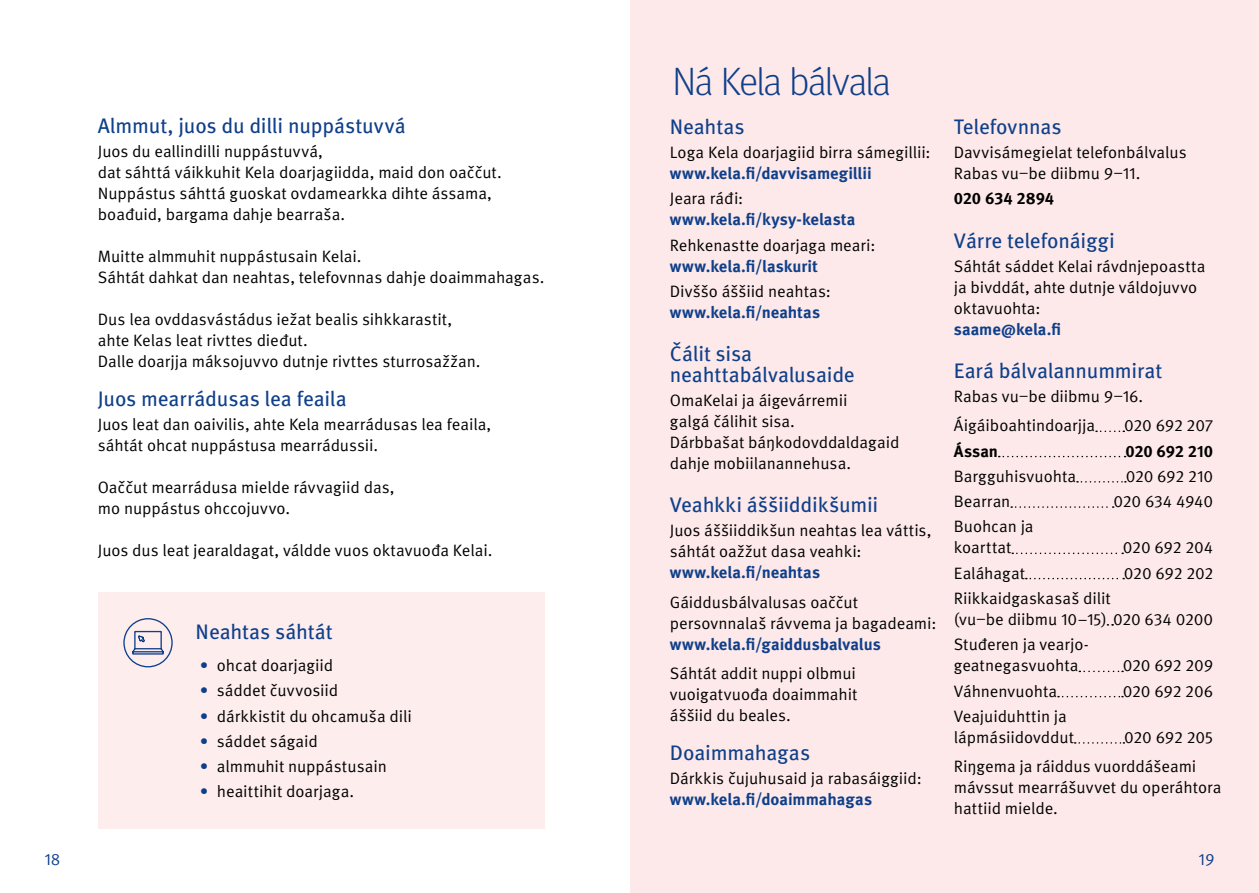
<style>
.page{position:relative;width:1259px;height:893px;background:#fff}
.page>*{position:absolute;margin:0;border:0;box-sizing:border-box;transform-origin:0 0}
.t1{font:300 39px "Meta Headline Pro";letter-spacing:-.005em;color:#0f3f8a}
.H2_otsikko{font:21px/21px "Meta Pro";letter-spacing:-.01em;color:#0f3f8a}
.Bulletpoints{font:16.5px/21px "Meta Pro Norm";letter-spacing:-.005em;color:#000}
.t2{font:700 16.5px "Meta Pro";letter-spacing:.005em;color:#0f3f8a}
.t3{font:700 16.5px "Meta Pro";letter-spacing:-.01em;color:#000}
.t4{font:16.5px "Meta Pro Norm";color:#0f3f8a}
.s1{color:#0f3f8a}
</style>
<div class="page">
<div style="left:630px;top:0;width:629px;height:893px;background:#fde9e9"></div>
<div style="left:98px;top:592px;width:446px;height:236px;background:#fdeded"></div>
<svg style="left:123px;top:618px;width:50px;height:50px"></svg>
<svg style="left:1096px;top:431px;width:28px;height:1px"></svg>
<svg style="left:998px;top:456px;width:127px;height:1px"></svg>
<svg style="left:1077px;top:481px;width:49px;height:2px"></svg>
<svg style="left:1011px;top:506px;width:102px;height:2px"></svg>
<svg style="left:1012px;top:553px;width:111px;height:1px"></svg>
<svg style="left:1025px;top:578px;width:99px;height:1px"></svg>
<svg style="left:1079px;top:671px;width:44px;height:1px"></svg>
<svg style="left:1058px;top:696px;width:65px;height:1px"></svg>
<svg style="left:1074px;top:742px;width:50px;height:2px"></svg>
<p class="H2_otsikko" style="left:98px;top:114px;width:309px">Almmut, juos du dilli nuppástuvvá</p>
<p class="Bulletpoints" style="left:98px;top:140px;width:405px">Juos du eallindilli nuppástuvvá,<br>dat sáhttá váikkuhit Kela doarjagiidda, maid don oaččut.<br>Nuppástus sáhttá guoskat ovdamearkka dihte ássama, boađuid, bargama dahje bearraša.</p>
<p class="Bulletpoints" style="left:98px;top:245px;width:448px">Muitte almmuhit nuppástusain Kelai.<br>Sáhtát dahkat dan neahtas, telefovnnas dahje doaimmahagas.</p>
<p class="Bulletpoints" style="left:98px;top:308px;width:384px">Dus lea ovddasvástádus iežat bealis sihkkarastit, ahte Kelas leat rivttes dieđut.<br>Dalle doarjja máksojuvvo dutnje rivttes sturrosažžan.</p>
<p class="H2_otsikko" style="left:98px;top:387px;width:250px">Juos mearrádusas lea feaila</p>
<p class="Bulletpoints" style="left:98px;top:413px;width:395px">Juos leat dan oaivilis, ahte Kela mearrádusas lea feaila, sáhtát ohcat nuppástusa mearrádussii.</p>
<p class="Bulletpoints" style="left:98px;top:476px;width:298px">Oaččut mearrádusa mielde rávvagiid das, mo nuppástus ohccojuvvo.</p>
<p class="Bulletpoints" style="left:98px;top:539px;width:396px">Juos dus leat jearaldagat, váldde vuos oktavuođa Kelai.</p>
<h2 class="H2_otsikko" style="left:196px;top:619px;width:138px">Neahtas sáhtát</h2>
<p class="Bulletpoints" style="left:200px;top:654px;width:135px"><span class="s1">•</span> ohcat doarjagiid</p>
<p class="Bulletpoints" style="left:200px;top:679px;width:140px"><span class="s1">•</span> sáddet čuvvosiid</p>
<p class="Bulletpoints" style="left:200px;top:704px;width:213px"><span class="s1">•</span> dárkkistit du ohcamuša dili</p>
<p class="Bulletpoints" style="left:200px;top:730px;width:119px"><span class="s1">•</span> sáddet ságaid</p>
<p class="Bulletpoints" style="left:200px;top:755px;width:188px"><span class="s1">•</span> almmuhit nuppástusain</p>
<p class="Bulletpoints" style="left:200px;top:780px;width:156px"><span class="s1">•</span> heaittihit doarjaga.</p>
<h1 class="t1" style="left:673px;top:53px;width:218px">Ná Kela bálvala</h1>
<p class="H2_otsikko" style="left:670px;top:115px;width:76px">Neahtas</p>
<p class="Bulletpoints" style="left:670px;top:141px;width:262px">Loga Kela doarjagiid birra sámegillii:</p>
<p class="t2" style="left:670px;top:160px;width:203px">www.kela.fi/davvisamegillii</p>
<p class="Bulletpoints" style="left:670px;top:187px;width:75px">Jeara ráđi:</p>
<p class="t2" style="left:670px;top:207px;width:187px">www.kela.fi/kysy-kelasta</p>
<p class="Bulletpoints" style="left:670px;top:233px;width:207px">Rehkenastte doarjaga meari:</p>
<p class="t2" style="left:670px;top:253px;width:150px">www.kela.fi/laskurit</p>
<p class="Bulletpoints" style="left:670px;top:279px;width:162px">Divššo áššiid neahtas:</p>
<p class="t2" style="left:670px;top:299px;width:152px">www.kela.fi/neahtas</p>
<p class="H2_otsikko" style="left:670px;top:342px;width:186px">Čálit sisa neahttabálvalusaide</p>
<p class="Bulletpoints" style="left:670px;top:389px;width:231px">OmaKelai ja áigevárremii<br>galgá čálihit sisa.<br>Dárbbašat báŋkodovddaldagaid dahje mobiilanannehusa.</p>
<p class="H2_otsikko" style="left:670px;top:493px;width:210px">Veahkki áššiiddikšumii</p>
<p class="Bulletpoints" style="left:670px;top:519px;width:263px">Juos áššiiddikšun neahtas lea váttis, sáhtát oažžut dasa veahki:</p>
<p class="t2" style="left:670px;top:560px;width:152px">www.kela.fi/neahtas</p>
<p class="Bulletpoints" style="left:670px;top:591px;width:268px">Gáiddusbálvalusas oaččut persovnnalaš rávvema ja bagadeami:</p>
<p class="t2" style="left:670px;top:631px;width:213px">www.kela.fi/gaiddusbalvalus</p>
<p class="Bulletpoints" style="left:670px;top:662px;width:189px;text-align:justify">Sáhtát addit nuppi olbmui vuoigatvuođa doaimmahit áššiid du beales.</p>
<p class="H2_otsikko" style="left:670px;top:741px;width:142px">Doaimmahagas</p>
<p class="Bulletpoints" style="left:670px;top:767px;width:253px">Dárkkis čujuhusaid ja rabasáiggiid:</p>
<p class="t2" style="left:670px;top:787px;width:204px">www.kela.fi/doaimmahagas</p>
<p class="H2_otsikko" style="left:954px;top:115px;width:109px">Telefovnnas</p>
<p class="Bulletpoints" style="left:954px;top:141px;width:234px">Davvisámegielat telefonbálvalus<br>Rabas vu–be diibmu 9–11.</p>
<p class="t3" style="left:954px;top:186px;width:102px">020 634 2894</p>
<p class="H2_otsikko" style="left:954px;top:228px;width:162px">Várre telefonáiggi</p>
<p class="Bulletpoints" style="left:954px;top:254px;width:253px">Sáhtát sáddet Kelai rávdnjepoastta ja bivddát, ahte dutnje váldojuvvo oktavuohta:</p>
<p class="t2" style="left:954px;top:316px;width:109px">saame@kela.fi</p>
<p class="H2_otsikko" style="left:954px;top:359px;width:210px">Eará bálvalannummirat</p>
<p class="Bulletpoints" style="left:954px;top:380px;width:191px;line-height:29.5px">Rabas vu–be diibmu 9–16.<br>Áigáiboahtindoarjja</p>
<p class="Bulletpoints" style="left:1124px;top:414px;width:91px">020 692 207</p>
<p class="t3" style="left:954px;top:438px;width:46px">Ássan</p>
<p class="t3" style="left:1125px;top:438px;width:89px">020 692 210</p>
<p class="Bulletpoints" style="left:954px;top:465px;width:124px">Bargguhisvuohta</p>
<p class="Bulletpoints" style="left:1125px;top:465px;width:89px">020 692 210</p>
<p class="Bulletpoints" style="left:954px;top:490px;width:58px">Bearran</p>
<p class="Bulletpoints" style="left:1113px;top:490px;width:101px">020 634 4940</p>
<p class="Bulletpoints" style="left:954px;top:515px;width:81px">Buohcan ja koarttat</p>
<p class="Bulletpoints" style="left:1123px;top:536px;width:92px">020 692 204</p>
<p class="Bulletpoints" style="left:954px;top:561px;width:73px">Ealáhagat</p>
<p class="Bulletpoints" style="left:1124px;top:561px;width:91px">020 692 202</p>
<p class="Bulletpoints" style="left:954px;top:587px;width:261px">Riikkaidgaskasaš dilit<br>(vu–be diibmu 10–15) 020 634 0200</p>
<p class="Bulletpoints" style="left:954px;top:633px;width:137px">Stuđeren ja vearjo&shy;geatnegasvuohta</p>
<p class="Bulletpoints" style="left:1122px;top:654px;width:92px">020 692 209</p>
<p class="Bulletpoints" style="left:954px;top:679px;width:105px">Váhnenvuohta</p>
<p class="Bulletpoints" style="left:1122px;top:679px;width:92px">020 692 206</p>
<p class="Bulletpoints" style="left:954px;top:705px;width:122px">Veajuiduhttin ja lápmásiidovddut</p>
<p class="Bulletpoints" style="left:954px;top:721px;width:261px;line-height:29.5px;text-indent:170px">020 692 205<br>Riŋgema ja ráiddus vuorddášeami</p>
<p class="Bulletpoints" style="left:954px;top:776px;width:269px">mávssut mearrášuvvet du operáhtora hattiid mielde.</p>
<p class="t4" style="left:44px;top:847px;width:17px">18</p>
<p class="t4" style="left:1198px;top:847px;width:17px">19</p>
</div>
